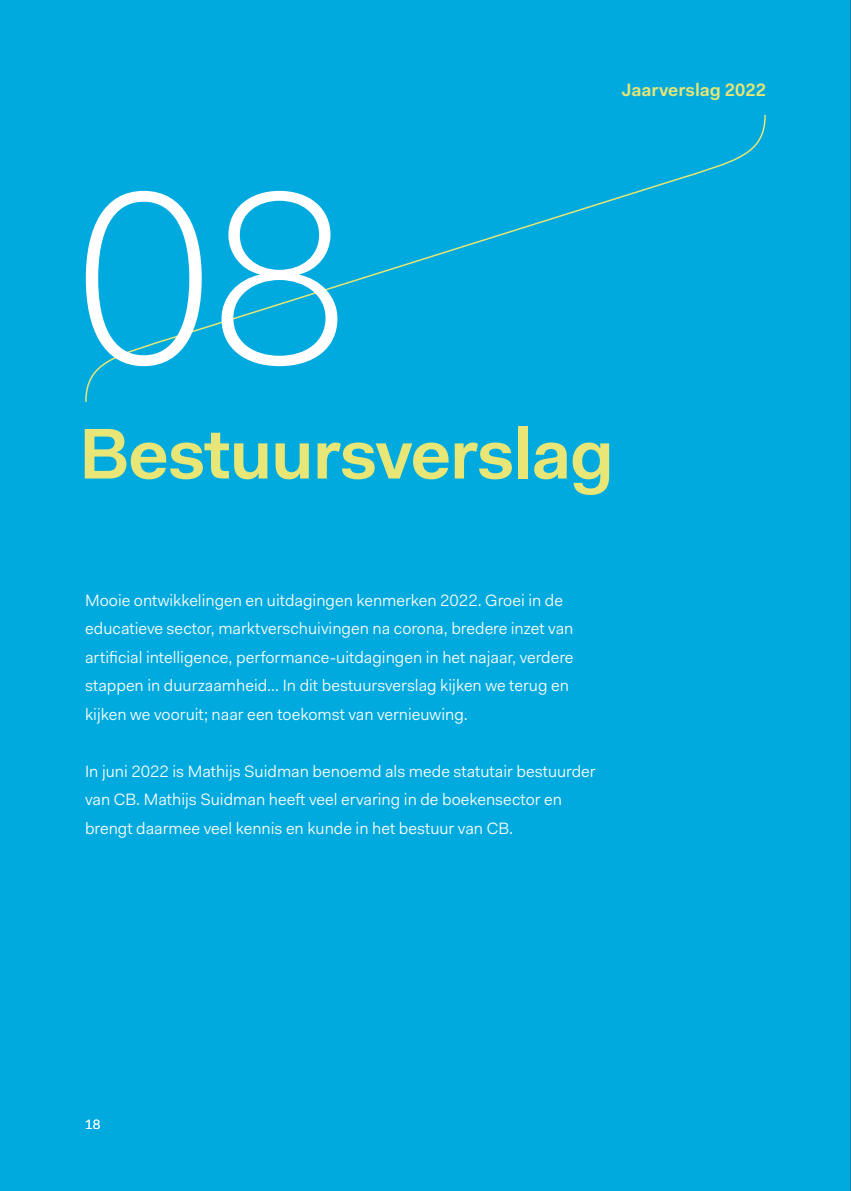
<style>
.page{position:relative;width:851px;height:1191px;background:#fff}
.page>*{position:absolute;margin:0;border:0;box-sizing:border-box;transform-origin:0 0}
.t1{font:300 247.5px "Fakt Pro";color:#fff}
.t2{font:600 72px "Fakt Pro";letter-spacing:-.02em;color:#e7e676}
.t3{font:600 18px "Fakt Pro";color:#e7e676}
.t4{font:16.5px/28.5px "Fakt Pro Blond";color:#fff}
.t5{font:13.5px "Fakt Pro Blond";color:#fff}
</style>
<div class="page">
<div style="left:0;top:0;width:850px;height:1191px;background:#00aade"></div>
<svg style="left:85px;top:114px;width:681px;height:288px"></svg>
<hr style="left:850px;top:0;width:1px;height:1191px;background:#c6c6c6">
<p class="t3" style="left:621px;top:77px;width:146px">Jaarverslag 2022</p>
<h1 class="t1" style="left:73px;top:113px;width:278px">08</h1>
<h2 class="t2" style="left:79px;top:405px;width:536px">Bestuursverslag</h2>
<p class="t4" style="left:85px;top:585px;width:490px">Mooie ontwikkelingen en uitdagingen kenmerken 2022. Groei in de educatieve sector, marktverschuivingen na corona, bredere inzet van artificial intelligence, performance-uitdagingen in het najaar, verdere stappen in duurzaamheid… In dit bestuursverslag kijken we terug en kijken we vooruit; naar een toekomst van vernieuwing.</p>
<p class="t4" style="left:85px;top:756px;width:512px">In juni 2022 is Mathijs Suidman benoemd als mede statutair bestuurder van CB. Mathijs Suidman heeft veel ervaring in de boekensector en brengt daarmee veel kennis en kunde in het bestuur van CB.</p>
<p class="t5" style="left:85px;top:1115px;width:17px">18</p>
</div>
